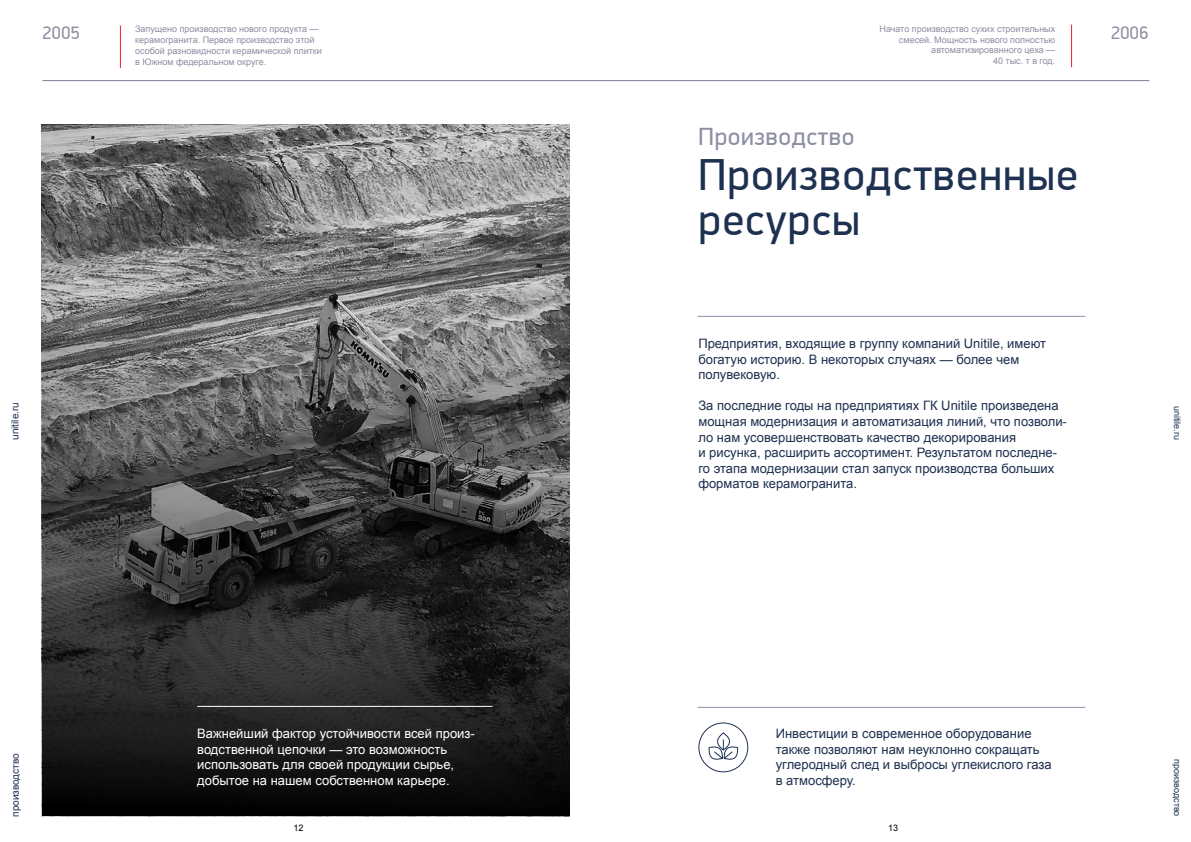
<style>
.page{position:relative;width:1191px;height:842px;background:#fff}
.page>*{position:absolute;margin:0;border:0;box-sizing:border-box;transform-origin:0 0}
.t1{font:45px/45px "PF Din Display Pro";letter-spacing:.025em;color:#1f3150}
.t2{font:25px "PF Din Display Pro";letter-spacing:.025em;color:#8d8fa2}
.t3{font:18px "PF Din Display Pro";letter-spacing:.025em;color:#8d8fa2}
.t4{font:13px/15.6px "Arial";color:#1f3150}
.t5{font:13px/15.6px "Arial";color:#fff}
.t6{font:10px "Arial";color:#1f3150}
.t7{font:9px/10.8px "Arial";color:#8d8fa2}
.t8{font:9px "Arial";color:#1f3150}
.t9{font:9px "Arial";color:#000}
</style>
<div class="page">
<img style="left:41px;top:125px;width:528px;height:691px">
<hr style="left:43px;top:80px;width:1106px;height:1px;background:#8d8fa2">
<hr style="left:120px;top:26px;width:1px;height:42px;background:#ed1a3b">
<hr style="left:1071px;top:25px;width:1px;height:42px;background:#ed1a3b">
<svg style="left:42px;top:344px;width:527px;height:472px;background:#373737"></svg>
<svg style="left:708px;top:733px;width:30px;height:27px"></svg>
<div style="left:698px;top:722px;width:50px;height:50px;border:1px solid #1f3150;border-radius:50%"></div>
<hr style="left:697px;top:707px;width:388px;height:1px;background:#8d8fa2">
<hr style="left:197px;top:706px;width:295px;height:1px;background:#fff">
<hr style="left:697px;top:316px;width:388px;height:1px;background:#8d8fa2">
<p class="t7" style="left:879px;top:23px;width:177px;text-align:right">Начато производство сухих строительных смесей. Мощность нового полностью автоматизированного цеха —<br>40 тыс. т в год.</p>
<h3 class="t3" style="left:43px;top:23px;width:39px">2005</h3>
<p class="t7" style="left:135px;top:24px;width:188px">Запущено производство нового продукта — керамогранита. Первое производство этой особой разновидности керамической плитки в Южном федеральном округе.</p>
<h3 class="t3" style="left:1111px;top:22px;width:39px">2006</h3>
<h2 class="t2" style="left:698px;top:122px;width:157px">Производство</h2>
<h1 class="t1" style="left:698px;top:153px;width:381px">Производственные ресурсы</h1>
<p class="t6" style="left:8px;top:440px;width:39px;rotate:-90deg">unitile.ru</p>
<p class="t4" style="left:698px;top:336px;width:349px">Предприятия, входящие в группу компаний Unitile, имеют богатую историю. В некоторых случаях — более чем полувековую.</p>
<p class="t4" style="left:698px;top:398px;width:370px">За последние годы на предприятиях ГК Unitile произведена мощная модернизация и автоматизация линий, что позволи&shy;ло нам усовершенствовать качество декорирования<br>и рисунка, расширить ассортимент. Результатом последне&shy;го этапа модернизации стал запуск производства больших форматов керамогранита.</p>
<p class="t8" style="left:1183px;top:405px;width:36px;rotate:90deg">unitile.ru</p>
<p class="t6" style="left:9px;top:817px;width:65px;rotate:-90deg">производство</p>
<p class="t5" style="left:197px;top:726px;width:279px">Важнейший фактор устойчивости всей произ&shy;водственной цепочки — это возможность использовать для своей продукции сырье, добытое на нашем собственном карьере.</p>
<p class="t4" style="left:775px;top:726px;width:277px">Инвестиции в современное оборудование также позволяют нам неуклонно сокращать углеродный след и выбросы углекислого газа в атмосферу.</p>
<p class="t9" style="left:293px;top:822px;width:12px">12</p>
<p class="t9" style="left:888px;top:822px;width:12px">13</p>
<p class="t8" style="left:1183px;top:759px;width:59px;rotate:90deg">производство</p>
</div>
